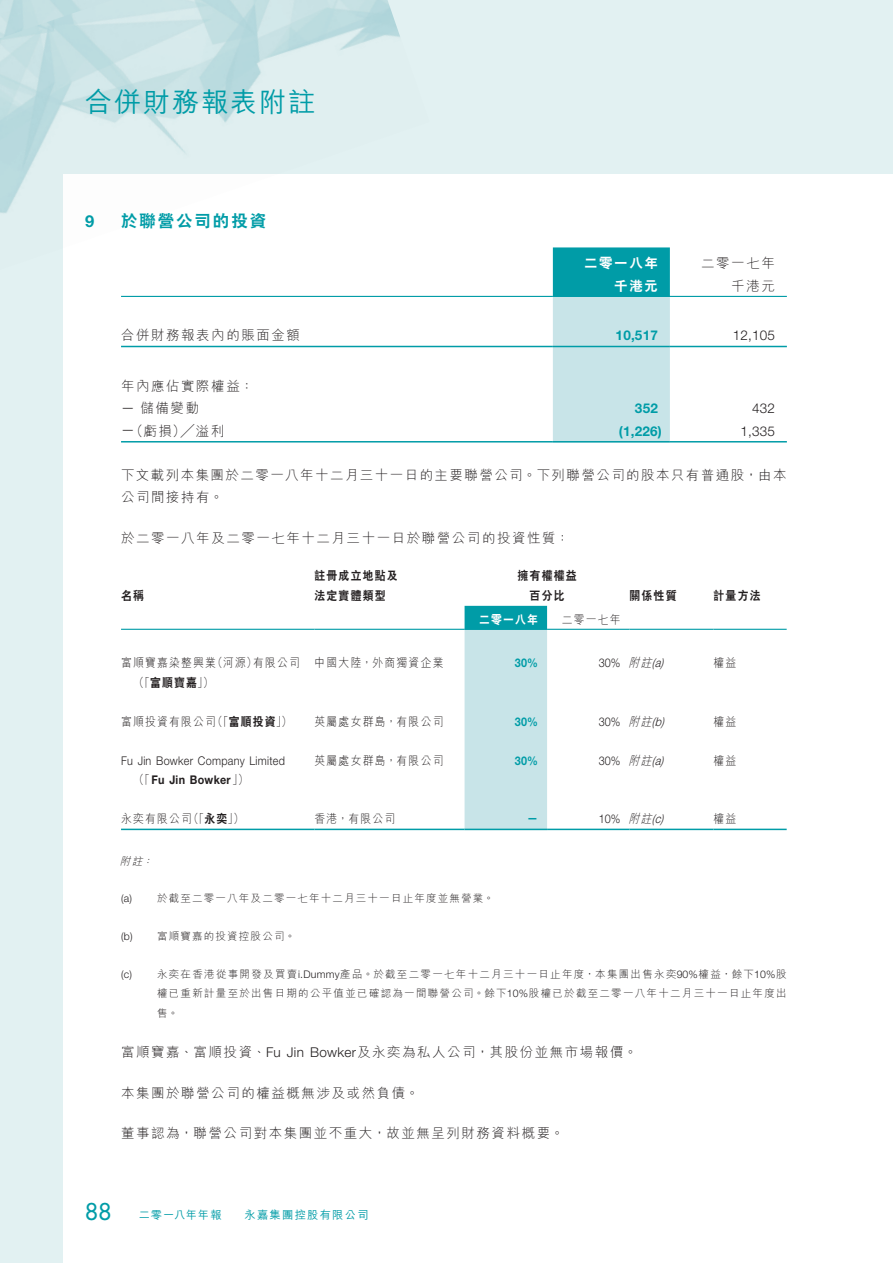
<style>
.page{position:relative;width:893px;height:1263px;background:#e2f1f2}
.page>*{position:absolute;margin:0;border:0;box-sizing:border-box;transform-origin:0 0}
.t1{font:500 27px "M Hei HK";letter-spacing:.07em;color:#009ca7}
._03_H1{font:800 16.5px "C Hei 2 HK";letter-spacing:.115em;color:#009ca7}
._03_H1-2{font:700 16.5px "Helvetica Neue LT Std";color:#009ca7}
._12___P2{font:300 13.5px/22.5px "M Hei HK";letter-spacing:.115em;color:#231f20}
._15_Table_Stub{font:300 13.5px "M Hei HK";letter-spacing:.115em;color:#231f20}
._31_table_tab_6pt{font:700 13.5px "Helvetica Neue LT Std";letter-spacing:.015em;color:#009ca7}
._31_table_tab_6pt-2{font:300 13.5px "Helvetica Neue LT Std";letter-spacing:.015em;color:#231f20}
._31_table_tab_6pt-3{font:800 13.5px "C Hei 2 HK";letter-spacing:.115em;color:#fff}
._31_table_tab_6pt-4{font:300 13.5px "M Hei HK";letter-spacing:.115em;color:#231f20}
._15_Table_Stub-2{font:300 12px/19.5px "M Hei HK";letter-spacing:.115em;color:#231f20;scale:.9 1}
._15_Table_Stub-3{font:300 12px/19.5px "Helvetica Neue LT Std";letter-spacing:.025em;color:#231f20;scale:.9 1}
._31_table_tab_6pt-5{font:italic 300 12px "Helvetica Neue LT Std";color:#231f20;scale:.9 1}
._31_table_tab_6pt-6{font:800 12px/19.5px "C Hei 2 HK";letter-spacing:.115em;color:#231f20;text-align:center;scale:.9 1}
._01_Body_Text{font:800 12px/19.5px "C Hei 2 HK";letter-spacing:.115em;color:#231f20;scale:.9 1}
._31_table_tab_6pt-7{font:300 12px "M Hei HK";letter-spacing:.115em;color:#231f20;scale:.9 1}
._31_table_tab_6pt-8{font:300 12px "Helvetica Neue LT Std";letter-spacing:.015em;color:#231f20;scale:.9 1}
._31_table_tab_6pt-9{font:700 12px "Helvetica Neue LT Std";color:#009ca7;scale:.9 1}
._31_table_tab_6pt-10{font:800 12px "C Hei 2 HK";letter-spacing:.115em;color:#fff;scale:.9 1}
._15_Table_Stub-4{font:800 12px "C Hei 2 HK";color:#231f20;scale:.9 1}
.t2{font:500 11.25px "M Hei HK";letter-spacing:.115em;color:#009ca7}
.t3{font:500 11.25px "M Hei HK";letter-spacing:.085em;color:#009ca7}
._22____IN2__Note{font:300 10.5px/19.5px "M Hei HK";letter-spacing:.12em;color:#231f20;text-align:justify}
._26___P2__Note{font:italic 300 10.5px "M Hei HK";color:#231f20}
.s1{font-family:"Helvetica Neue LT Std"}
.s2{font-family:"C Hei 2 HK";font-weight:800}
.s3{font-family:"M Hei HK"}
.s4{font-weight:700}
.s5{font-family:"Futura Std";font-size:22.5px}
</style>
<div class="page">
<div style="left:64px;top:174px;width:829px;height:1089px;background:#fff"></div>
<img style="left:0;top:0;width:429px;height:300px">
<svg style="left:553px;top:247px;width:117px;height:194px;background:#95d1d7"></svg>
<hr style="left:121px;top:296px;width:432px;height:1px;background:#009ca7">
<hr style="left:553px;top:296px;width:117px;height:1px;background:#009ca7">
<hr style="left:670px;top:296px;width:117px;height:1px;background:#009ca7">
<hr style="left:121px;top:346px;width:432px;height:1px;background:#009ca7">
<hr style="left:553px;top:346px;width:117px;height:1px;background:#009ca7">
<hr style="left:670px;top:346px;width:117px;height:1px;background:#009ca7">
<hr style="left:121px;top:441px;width:432px;height:1px;background:#009ca7">
<hr style="left:553px;top:441px;width:117px;height:1px;background:#009ca7">
<hr style="left:670px;top:441px;width:117px;height:1px;background:#009ca7">
<svg style="left:465px;top:606px;width:82px;height:223px;background:#b2dce1"></svg>
<hr style="left:121px;top:629px;width:194px;height:1px;background:#009ca7">
<hr style="left:315px;top:629px;width:150px;height:1px;background:#009ca7">
<hr style="left:465px;top:629px;width:82px;height:1px;background:#009ca7">
<hr style="left:547px;top:629px;width:83px;height:1px;background:#009ca7">
<hr style="left:630px;top:629px;width:84px;height:1px;background:#009ca7">
<hr style="left:714px;top:629px;width:73px;height:1px;background:#009ca7">
<hr style="left:121px;top:829px;width:194px;height:1px;background:#009ca7">
<hr style="left:315px;top:829px;width:150px;height:1px;background:#009ca7">
<hr style="left:465px;top:829px;width:82px;height:1px;background:#009ca7">
<hr style="left:547px;top:829px;width:83px;height:1px;background:#009ca7">
<hr style="left:630px;top:829px;width:84px;height:1px;background:#009ca7">
<hr style="left:714px;top:829px;width:73px;height:1px;background:#009ca7">
<h1 class="t1" style="left:85px;top:82px;width:232px">合併財務報表附註</h1>
<p class="_03_H1-2" style="left:85px;top:211px;width:11px">9</p>
<p class="_03_H1" style="left:121px;top:210px;width:147px">於聯營公司的投資</p>
<p class="_31_table_tab_6pt-3" style="left:584px;top:254px;width:75px">二零一八年</p>
<p class="_31_table_tab_6pt-4" style="left:701px;top:254px;width:75px">二零一七年</p>
<p class="_31_table_tab_6pt-3" style="left:614px;top:277px;width:45px">千港元</p>
<p class="_31_table_tab_6pt-4" style="left:731px;top:276px;width:45px">千港元</p>
<p class="_15_Table_Stub" style="left:121px;top:326px;width:180px">合併財務報表內的賬面金額</p>
<p class="_31_table_tab_6pt" style="left:616px;top:327px;width:44px">10,517</p>
<p class="_31_table_tab_6pt-2" style="left:733px;top:327px;width:44px">12,105</p>
<p class="_15_Table_Stub" style="left:121px;top:376px;width:134px">年內應佔實際權益：</p>
<p class="_15_Table_Stub" style="left:121px;top:399px;width:80px"><span class="s1">—</span> 儲備變動</p>
<p class="_31_table_tab_6pt" style="left:635px;top:400px;width:24px">352</p>
<p class="_31_table_tab_6pt-2" style="left:752px;top:400px;width:24px">432</p>
<p class="_15_Table_Stub" style="left:121px;top:421px;width:105px"><span class="s1">—</span>（虧損）╱溢利</p>
<p class="_31_table_tab_6pt" style="left:619px;top:422px;width:44px">(1,226)</p>
<p class="_31_table_tab_6pt-2" style="left:740px;top:422px;width:36px">1,335</p>
<p class="_12___P2" style="left:121px;top:463px;width:667px">下文載列本集團於二零一八年十二月三十一日的主要聯營公司。下列聯營公司的股本只有普通股，由本公司間接持有。</p>
<p class="_12___P2" style="left:121px;top:526px;width:450px">於二零一八年及二零一七年十二月三十一日於聯營公司的投資性質：</p>
<p class="_15_Table_Stub-4" style="left:121px;top:587px;width:27px">名稱</p>
<p class="_01_Body_Text" style="left:315px;top:566px;width:94px">註冊成立地點及法定實體類型</p>
<p class="_31_table_tab_6pt-6" style="left:518px;top:566px;width:67px">擁有權權益百分比</p>
<p class="_31_table_tab_6pt-10" style="left:479px;top:611px;width:67px">二零一八年</p>
<p class="_31_table_tab_6pt-7" style="left:562px;top:611px;width:67px">二零一七年</p>
<p class="_31_table_tab_6pt-6" style="left:630px;top:586px;width:54px">關係性質</p>
<p class="_31_table_tab_6pt-6" style="left:714px;top:586px;width:54px">計量方法</p>
<p class="_15_Table_Stub-2" style="left:134px;top:653px;width:186px;text-indent:-13px">富順寶嘉染整興業（河源）有限公司（「<span class="s2">富順寶嘉</span>」）</p>
<p class="_15_Table_Stub-2" style="left:315px;top:653px;width:145px">中國大陸，外商獨資企業</p>
<p class="_31_table_tab_6pt-9" style="left:515px;top:656px;width:27px">30%</p>
<p class="_31_table_tab_6pt-8" style="left:599px;top:656px;width:26px">30%</p>
<p class="_31_table_tab_6pt-5" style="left:628px;top:656px;width:41px"><span class="s3">附註</span>(a)</p>
<p class="_31_table_tab_6pt-7" style="left:714px;top:654px;width:27px">權益</p>
<p class="_15_Table_Stub-2" style="left:121px;top:711px;width:192px">富順投資有限公司（「<span class="s2">富順投資</span>」）</p>
<p class="_15_Table_Stub-2" style="left:315px;top:711px;width:145px">英屬處女群島，有限公司</p>
<p class="_31_table_tab_6pt-9" style="left:515px;top:714px;width:27px">30%</p>
<p class="_31_table_tab_6pt-8" style="left:599px;top:714px;width:26px">30%</p>
<p class="_31_table_tab_6pt-5" style="left:628px;top:714px;width:42px"><span class="s3">附註</span>(b)</p>
<p class="_31_table_tab_6pt-7" style="left:714px;top:713px;width:27px">權益</p>
<p class="_15_Table_Stub-3" style="left:134px;top:750px;width:170px;text-indent:-13px">Fu Jin Bowker Company Limited<span class="s3">（「</span><span class="s4">Fu Jin Bowker</span><span class="s3">」）</span></p>
<p class="_15_Table_Stub-2" style="left:315px;top:750px;width:145px">英屬處女群島，有限公司</p>
<p class="_31_table_tab_6pt-9" style="left:515px;top:753px;width:27px">30%</p>
<p class="_31_table_tab_6pt-8" style="left:599px;top:753px;width:26px">30%</p>
<p class="_31_table_tab_6pt-5" style="left:628px;top:753px;width:41px"><span class="s3">附註</span>(a)</p>
<p class="_31_table_tab_6pt-7" style="left:714px;top:752px;width:27px">權益</p>
<p class="_15_Table_Stub-2" style="left:121px;top:809px;width:138px">永奕有限公司（「<span class="s2">永奕</span>」）</p>
<p class="_15_Table_Stub-2" style="left:315px;top:809px;width:91px">香港，有限公司</p>
<p class="_31_table_tab_6pt-9" style="left:527px;top:810px;width:14px">—</p>
<p class="_31_table_tab_6pt-8" style="left:599px;top:812px;width:26px">10%</p>
<p class="_31_table_tab_6pt-5" style="left:628px;top:812px;width:41px"><span class="s3">附註</span>(c)</p>
<p class="_31_table_tab_6pt-7" style="left:714px;top:810px;width:27px">權益</p>
<p class="_26___P2__Note" style="left:120px;top:854px;width:38px">附註：</p>
<p class="_22____IN2__Note" style="left:121px;top:888px;width:374px"><span class="s1">(a)</span> 於截至二零一八年及二零一七年十二月三十一日止年度並無營業。</p>
<p class="_22____IN2__Note" style="left:121px;top:926px;width:176px"><span class="s1">(b)</span> 富順寶嘉的投資控股公司。</p>
<p class="_22____IN2__Note" style="left:157px;top:963px;width:631px;text-indent:-36px"><span class="s1">(c)</span> 永奕在香港從事開發及買賣<span class="s1">i.Dummy</span>產品。於截至二零一七年十二月三十一日止年度，本集團出售永奕<span class="s1">90%</span>權益，餘下<span class="s1">10%</span>股權已重新計量至於出售日期的公平值並已確認為一間聯營公司。餘下<span class="s1">10%</span>股權已於截至二零一八年十二月三十一日止年度出售。</p>
<p class="_12___P2" style="left:121px;top:1040px;width:518px">富順寶嘉、富順投資、<span class="s1">Fu Jin Bowker</span>及永奕為私人公司，其股份並無市場報價。</p>
<p class="_12___P2" style="left:121px;top:1081px;width:299px">本集團於聯營公司的權益概無涉及或然負債。</p>
<p class="_12___P2" style="left:121px;top:1121px;width:444px">董事認為，聯營公司對本集團並不重大，故並無呈列財務資料概要。</p>
<p class="t3" style="left:85px;top:1207px;width:138px"><span class="s5">88</span> 二零一八年年報</p>
<p class="t2" style="left:245px;top:1207px;width:126px">永嘉集團控股有限公司</p>
</div>
